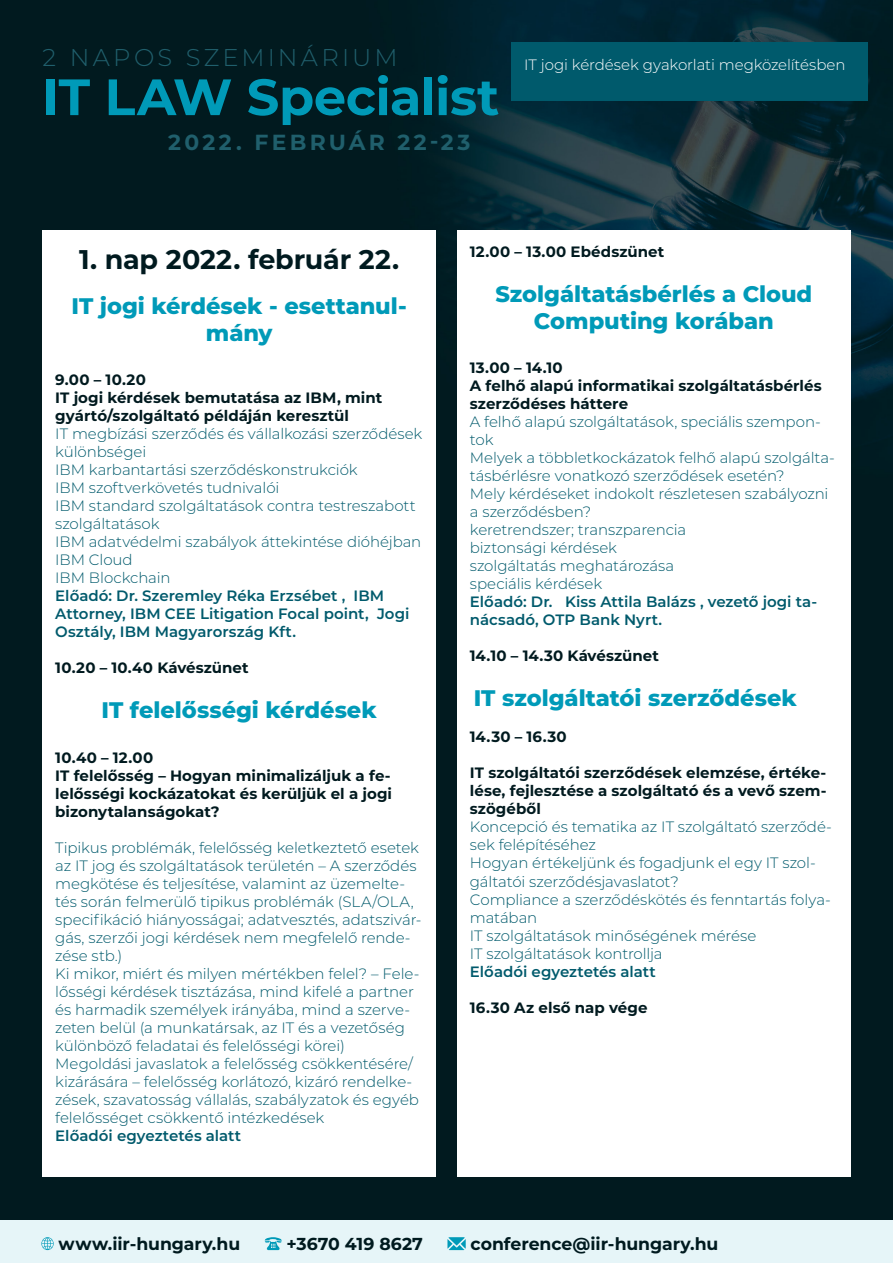
<style>
.page{position:relative;width:893px;height:1263px;background:#fff}
.page>*{position:absolute;margin:0;border:0;box-sizing:border-box;transform-origin:0 0}
.t1{font:700 51px "Montserrat";letter-spacing:-.01em;color:#009ab8}
.t2{font:700 27px "Montserrat";letter-spacing:-.005em;color:#001a1f}
.t3{font:300 24.3px "Montserrat";letter-spacing:.135em;color:#205f6c}
.t4{font:800 22.5px/27px "Montserrat";color:#009ab8;text-align:center}
.t5{font:700 21.9px "Montserrat";letter-spacing:.15em;color:#205f6c}
.t6{font:700 17.25px "Montserrat";letter-spacing:-.005em;color:#001a1f}
.t7{font:300 15px/18px "Montserrat";letter-spacing:-.005em;color:#005a6c}
.t8{font:700 15px/18px "Montserrat";color:#001a1f}
.t9{font:600 15px/18px "Montserrat";color:#005a6c}
.t10{font:300 15px "Montserrat";letter-spacing:-.005em;color:#fff}
</style>
<div class="page">
<img style="left:0;top:0;width:893px;height:1220px">
<div style="left:0;top:1220px;width:893px;height:43px;background:#e6f5f8"></div>
<svg style="left:41px;top:1237px;width:13px;height:13px"></svg>
<svg style="left:265px;top:1237px;width:17px;height:13px"></svg>
<svg style="left:447px;top:1237px;width:19px;height:13px"></svg>
<div style="left:43px;top:230px;width:393px;height:946px;background:#fff"></div>
<div style="left:457px;top:230px;width:393px;height:946px;background:#fff"></div>
<div style="left:511px;top:43px;width:357px;height:58px;background:#005a6c"></div>
<h3 class="t3" style="left:43px;top:41px;width:357px">2 NAPOS SZEMINÁRIUM</h3>
<h1 class="t1" style="left:43px;top:60px;width:458px">IT LAW Specialist</h1>
<h3 class="t5" style="left:168px;top:126px;width:304px">2022. FEBRUÁR 22-23</h3>
<p class="t10" style="left:524px;top:54px;width:323px">IT jogi kérdések gyakorlati megközelítésben</p>
<h2 class="t2" style="left:79px;top:239px;width:321px">1. nap 2022. február 22.</h2>
<h3 class="t4" style="left:72px;top:291px;width:337px">IT jogi kérdések - esettanul&shy;mány</h3>
<p class="t8" style="left:55px;top:370px;width:328px">9.00 – 10.20<br>IT jogi kérdések bemutatása az IBM, mint gyártó/szolgáltató példáján keresztül</p>
<p class="t7" style="left:55px;top:424px;width:369px">IT megbízási szerződés és vállalkozási szerződések különbségei<br>IBM karbantartási szerződéskonstrukciók<br>IBM szoftverkövetés tudnivalói<br>IBM standard szolgáltatások contra testreszabott szolgáltatások<br>IBM adatvédelmi szabályok áttekintése dióhéjban<br>IBM Cloud<br>IBM Blockchain</p>
<p class="t9" style="left:55px;top:586px;width:356px">Előadó: Dr. Szeremley Réka Erzsébet , IBM<br>Attorney, IBM CEE Litigation Focal point, Jogi<br>Osztály, IBM Magyarország Kft.</p>
<p class="t8" style="left:55px;top:658px;width:195px">10.20 – 10.40 Kávészünet</p>
<h3 class="t4" style="left:102px;top:695px;width:277px">IT felelősségi kérdések</h3>
<p class="t8" style="left:55px;top:747px;width:338px">10.40 – 12.00<br>IT felelősség – Hogyan minimalizáljuk a fe&shy;lelősségi kockázatokat és kerüljük el a jogi bizonytalanságokat?</p>
<p class="t7" style="left:55px;top:838px;width:368px">Tipikus problémák, felelősség keletkeztető esetek az IT jog és szolgáltatások területén – A szerződés megkötése és teljesítése, valamint az üzemelte&shy;tés során felmerülő tipikus problémák (SLA/OLA, specifikáció hiányosságai; adatvesztés, adatszivár&shy;gás, szerzői jogi kérdések nem megfelelő rende&shy;zése stb.)<br>Ki mikor, miért és milyen mértékben felel? – Fele&shy;lősségi kérdések tisztázása, mind kifelé a partner és harmadik személyek irányába, mind a szerve&shy;zeten belül (a munkatársak, az IT és a vezetőség különböző feladatai és felelősségi körei)<br>Megoldási javaslatok a felelősség csökkentésére/ kizárására – felelősség korlátozó, kizáró rendelke&shy;zések, szavatosság vállalás, szabályzatok és egyéb felelősséget csökkentő intézkedések</p>
<p class="t9" style="left:55px;top:1126px;width:187px">Előadói egyeztetés alatt</p>
<p class="t8" style="left:470px;top:242px;width:196px">12.00 – 13.00 Ebédszünet</p>
<h3 class="t4" style="left:495px;top:279px;width:318px">Szolgáltatásbérlés a Cloud<br>Computing korában</h3>
<p class="t8" style="left:470px;top:358px;width:353px">13.00 – 14.10<br>A felhő alapú informatikai szolgáltatásbérlés szerződéses háttere</p>
<p class="t7" style="left:470px;top:413px;width:367px">A felhő alapú szolgáltatások, speciális szempon&shy;tok<br>Melyek a többletkockázatok felhő alapú szolgálta&shy;tásbérlésre vonatkozó szerződések esetén?<br>Mely kérdéseket indokolt részletesen szabályozni a szerződésben?<br>keretrendszer; transzparencia<br>biztonsági kérdések<br>szolgáltatás meghatározása<br>speciális kérdések</p>
<p class="t9" style="left:470px;top:592px;width:349px">Előadó: Dr. Kiss Attila Balázs , vezető jogi ta&shy;nácsadó, OTP Bank Nyrt.</p>
<p class="t8" style="left:470px;top:646px;width:191px">14.10 – 14.30 Kávészünet</p>
<h3 class="t4" style="left:474px;top:684px;width:325px">IT szolgáltatói szerződések</h3>
<p class="t8" style="left:470px;top:727px;width:98px">14.30 – 16.30</p>
<p class="t8" style="left:470px;top:763px;width:358px;text-align:justify">IT szolgáltatói szerződések elemzése, értéke&shy;lése, fejlesztése a szolgáltató és a vevő szem&shy;szögéből</p>
<p class="t7" style="left:470px;top:818px;width:364px">Koncepció és tematika az IT szolgáltató szerződé&shy;sek felépítéséhez<br>Hogyan értékeljünk és fogadjunk el egy IT szol&shy;gáltatói szerződésjavaslatot?<br>Compliance a szerződéskötés és fenntartás folya&shy;matában<br>IT szolgáltatások minőségének mérése<br>IT szolgáltatások kontrollja</p>
<p class="t9" style="left:470px;top:961px;width:187px">Előadói egyeztetés alatt</p>
<p class="t8" style="left:470px;top:997px;width:179px">16.30 Az első nap vége</p>
<p class="t6" style="left:59px;top:1231px;width:183px">www.iir-hungary.hu</p>
<p class="t6" style="left:287px;top:1231px;width:138px">+3670 419 8627</p>
<p class="t6" style="left:471px;top:1231px;width:249px">conference@iir-hungary.hu</p>
</div>
